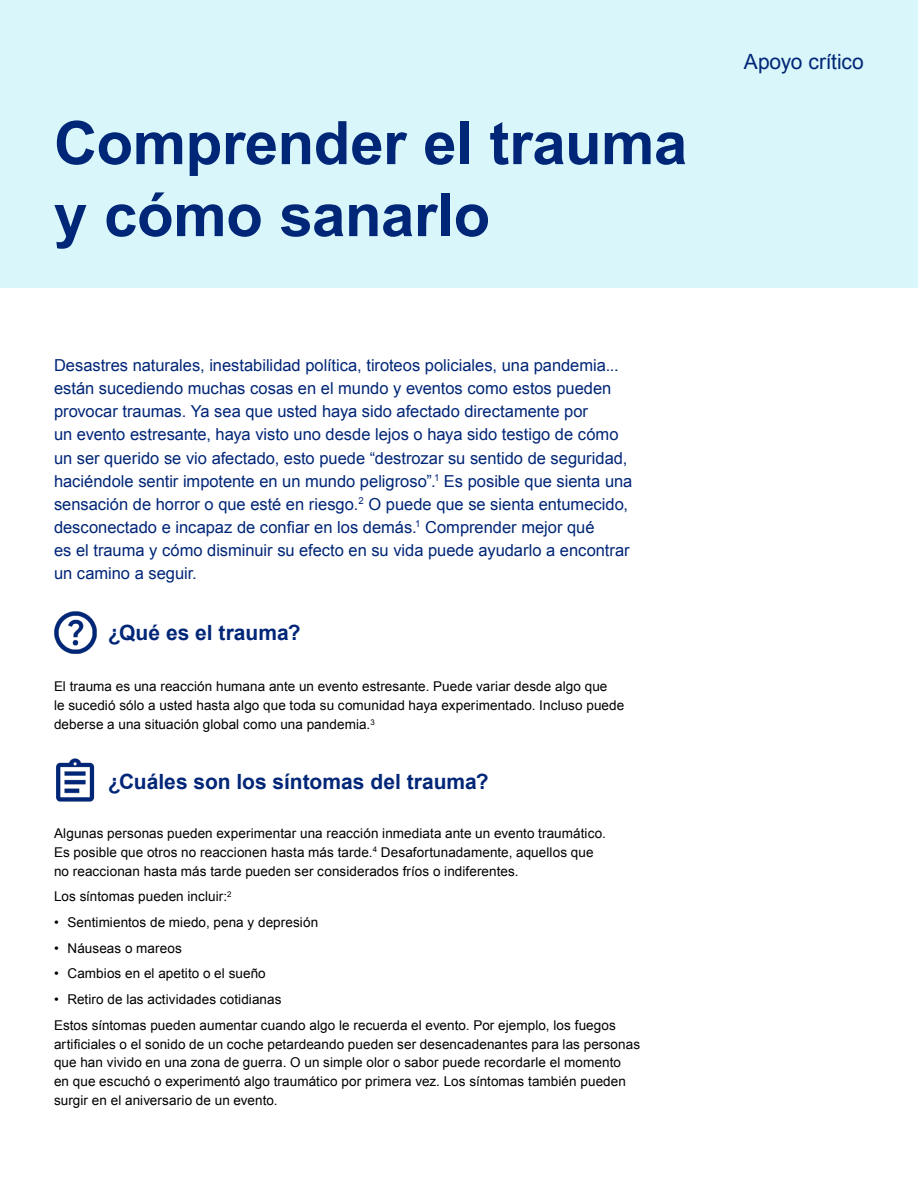
<style>
.page{position:relative;width:918px;height:1188px;background:#fff}
.page>*{position:absolute;margin:0;border:0;box-sizing:border-box;transform-origin:0 0}
.Headline{font:700 60px/72px "Arial";letter-spacing:-.01em;color:#002677}
.Subhead{font:700 21px "Arial";color:#002677}
.Product_label_-_Right_aligned{font:21px "Arial";letter-spacing:-.005em;color:#002677}
.Intro{font:16.5px/23.1px "Arial";color:#002677}
.Arial-Body{font:13.5px/18.9px "Arial";letter-spacing:.005em;color:#000}
</style>
<div class="page">
<div style="left:0;top:0;width:918px;height:287px;background:#d9f6fa"></div>
<img style="left:54px;top:611px;width:43px;height:43px">
<img style="left:56px;top:758px;width:39px;height:44px">
<p class="Headline" style="left:54px;top:109px;width:635px">Comprender el trauma y cómo sanarlo</p>
<p class="Intro" style="left:54px;top:354px;width:580px">Desastres naturales, inestabilidad política, tiroteos policiales, una pandemia... están sucediendo muchas cosas en el mundo y eventos como estos pueden provocar traumas. Ya sea que usted haya sido afectado directamente por<br>un evento estresante, haya visto uno desde lejos o haya sido testigo de cómo un ser querido se vio afectado, esto puede “destrozar su sentido de seguridad, haciéndole sentir impotente en un mundo peligroso”.<sup>1</sup> Es posible que sienta una sensación de horror o que esté en riesgo.<sup>2</sup> O puede que se sienta entumecido, desconectado e incapaz de confiar en los demás.<sup>1</sup> Comprender mejor qué<br>es el trauma y cómo disminuir su efecto en su vida puede ayudarlo a encontrar un camino a seguir.</p>
<p class="Subhead" style="left:108px;top:619px;width:194px">¿Qué es el trauma?</p>
<p class="Arial-Body" style="left:54px;top:677px;width:572px">El trauma es una reacción humana ante un evento estresante. Puede variar desde algo que<br>le sucedió sólo a usted hasta algo que toda su comunidad haya experimentado. Incluso puede deberse a una situación global como una pandemia.<sup>3</sup></p>
<p class="Subhead" style="left:108px;top:768px;width:382px">¿Cuáles son los síntomas del trauma?</p>
<p class="Arial-Body" style="left:54px;top:824px;width:553px">Algunas personas pueden experimentar una reacción inmediata ante un evento traumático.<br>Es posible que otros no reaccionen hasta más tarde.<sup>4</sup> Desafortunadamente, aquellos que no reaccionan hasta más tarde pueden ser considerados fríos o indiferentes.</p>
<p class="Arial-Body" style="left:54px;top:887px;width:179px">Los síntomas pueden incluir:<sup>2</sup></p>
<p class="Arial-Body" style="left:54px;top:913px;width:266px">• Sentimientos de miedo, pena y depresión</p>
<p class="Arial-Body" style="left:54px;top:939px;width:129px">• Náuseas o mareos</p>
<p class="Arial-Body" style="left:54px;top:964px;width:213px">• Cambios en el apetito o el sueño</p>
<p class="Arial-Body" style="left:54px;top:990px;width:229px">• Retiro de las actividades cotidianas</p>
<p class="Arial-Body" style="left:54px;top:1016px;width:588px">Estos síntomas pueden aumentar cuando algo le recuerda el evento. Por ejemplo, los fuegos artificiales o el sonido de un coche petardeando pueden ser desencadenantes para las personas que han vivido en una zona de guerra. O un simple olor o sabor puede recordarle el momento<br>en que escuchó o experimentó algo traumático por primera vez. Los síntomas también pueden surgir en el aniversario de un evento.</p>
<p class="Product_label_-_Right_aligned" style="left:744px;top:48px;width:122px">Apoyo crítico</p>
</div>
